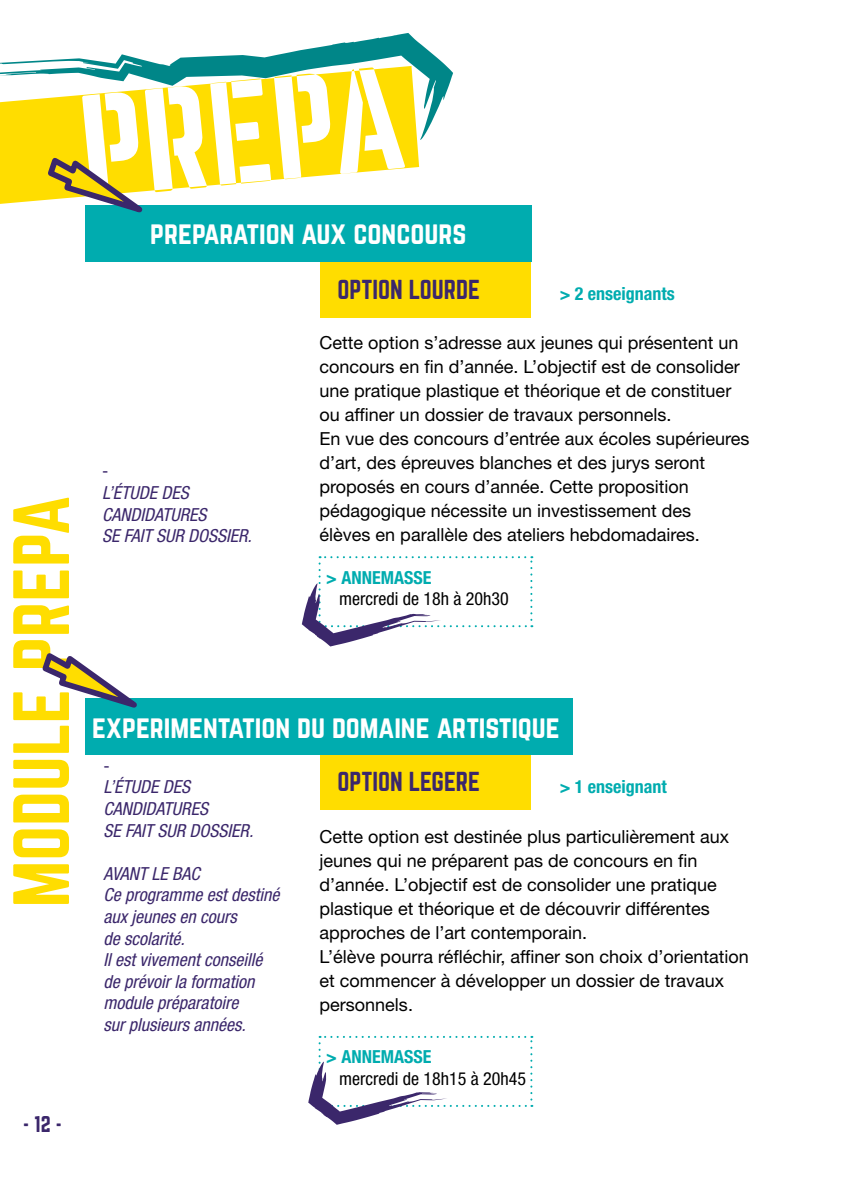
<style>
.page{position:relative;width:851px;height:1191px;background:#fff}
.page>*{position:absolute;margin:0;border:0;box-sizing:border-box;transform-origin:0 0}
.t1{font:69.6px "Norwester";color:#fd0}
.t2{font:28px "Norwester";color:#fff}
.t3{font:24px "Norwester";color:#3b276b}
.t4{font:20px "Norwester";color:#3b276b}
.t5{font:18px/24px "Helvetica Neue LT Std";color:#000}
.t6{font:italic condensed 18px/21.6px "Helvetica Neue";color:#3b276b}
.t7{font:700 condensed 18px "Helvetica Neue";color:#00acaf}
.t8{font:condensed 18px "Helvetica Neue";color:#000}
.t9{font:condensed 18px "Helvetica Neue";color:#3b276b}
</style>
<div class="page">
<div style="left:320px;top:261px;width:211px;height:57px;background:#fd0"></div>
<div style="left:85px;top:205px;width:446px;height:56px;background:#00acaf"></div>
<svg style="left:0;top:33px;width:453px;height:107px"></svg>
<svg style="left:0;top:66px;width:419px;height:147px"></svg>
<div style="left:320px;top:753px;width:211px;height:57px;background:#fd0"></div>
<div style="left:85px;top:698px;width:487px;height:56px;background:#00acaf"></div>
<svg style="left:42px;top:653px;width:95px;height:55px"></svg>
<svg style="left:302px;top:556px;width:230px;height:90px"></svg>
<svg style="left:308px;top:1036px;width:224px;height:88px"></svg>
<h1 class="t1" style="left:8px;top:907px;width:414px;rotate:-90deg">MODULE PREPA</h1>
<p class="t4" style="left:23px;top:1114px;width:40px">- 12 -</p>
<h2 class="t2" style="left:150px;top:220px;width:318px">preparation aux concours</h2>
<h3 class="t3" style="left:337px;top:278px;width:144px">OPTION LOURDE</h3>
<p class="t7" style="left:559px;top:282px;width:117px">&gt; 2 enseignants</p>
<p class="t9" style="left:102px;top:460px;width:8px">-</p>
<p class="t6" style="left:102px;top:481px;width:151px">L’ÉTUDE DES<br>CANDIDATURES<br>SE FAIT SUR DOSSIER.</p>
<p class="t5" style="left:319px;top:331px;width:431px">Cette option s’adresse aux jeunes qui présentent un concours en fin d’année. L’objectif est de consolider une pratique plastique et théorique et de constituer ou affiner un dossier de travaux personnels.<br>En vue des concours d’entrée aux écoles supérieures d’art, des épreuves blanches et des jurys seront proposés en cours d’année. Cette proposition pédagogique nécessite un investissement des<br>élèves en parallèle des ateliers hebdomadaires.</p>
<p class="t7" style="left:326px;top:566px;width:107px">&gt; ANNEMASSE</p>
<p class="t8" style="left:339px;top:588px;width:171px">mercredi de 18h à 20h30</p>
<h2 class="t2" style="left:92px;top:713px;width:469px">experimentation du domaine artistique</h2>
<p class="t9" style="left:103px;top:755px;width:8px">-</p>
<p class="t6" style="left:103px;top:776px;width:151px">L’ÉTUDE DES<br>CANDIDATURES<br>SE FAIT SUR DOSSIER.</p>
<p class="t6" style="left:103px;top:862px;width:177px">AVANT LE BAC<br>Ce programme est destiné aux jeunes en cours<br>de scolarité.<br>Il est vivement conseillé de prévoir la formation module préparatoire<br>sur plusieurs années.</p>
<h3 class="t3" style="left:337px;top:770px;width:144px">OPTION LEGERE</h3>
<p class="t7" style="left:559px;top:775px;width:109px">&gt; 1 enseignant</p>
<p class="t5" style="left:319px;top:824px;width:431px">Cette option est destinée plus particulièrement aux jeunes qui ne préparent pas de concours en fin d’année. L’objectif est de consolider une pratique plastique et théorique et de découvrir différentes approches de l’art contemporain.<br>L’élève pourra réfléchir, affiner son choix d’orientation et commencer à développer un dossier de travaux personnels.</p>
<p class="t7" style="left:326px;top:1046px;width:107px">&gt; ANNEMASSE</p>
<p class="t8" style="left:339px;top:1068px;width:188px">mercredi de 18h15 à 20h45</p>
</div>
